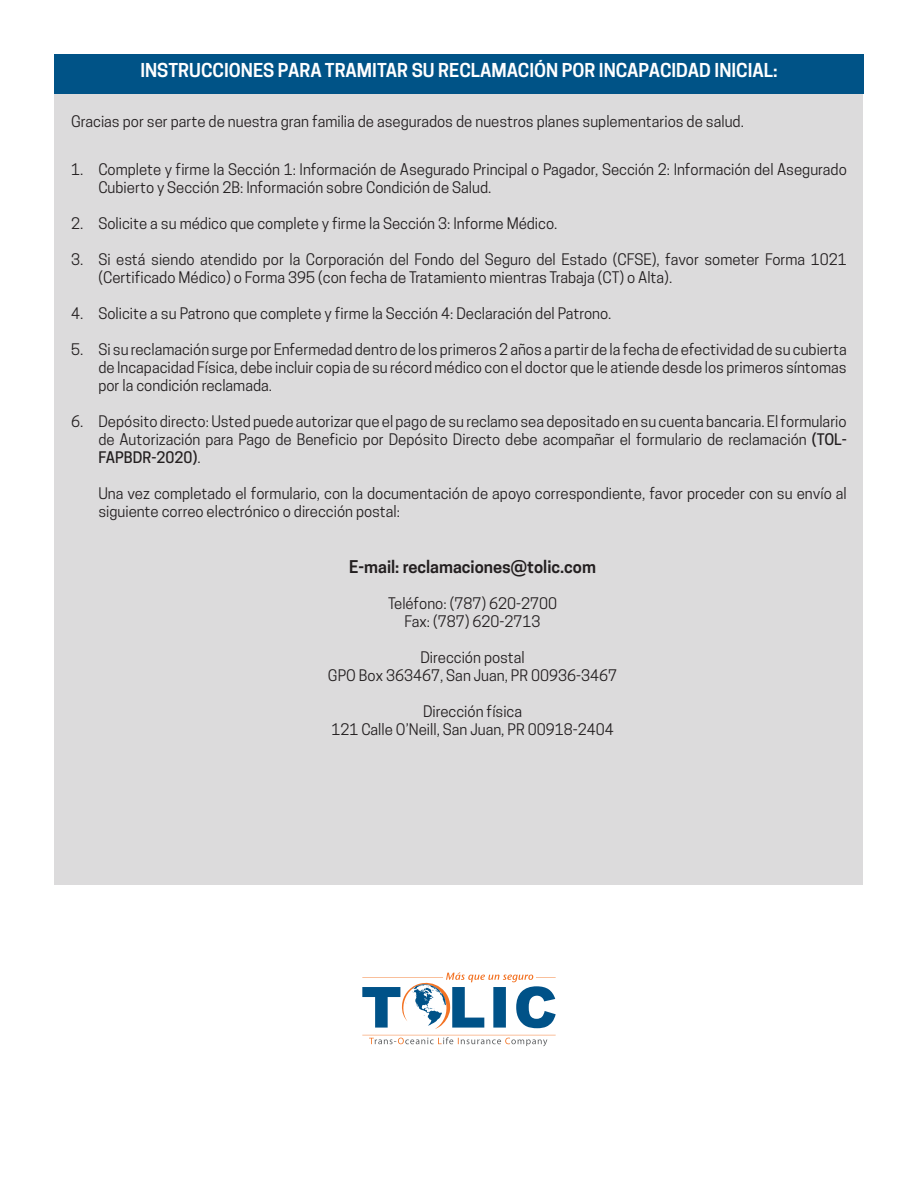
<style>
.page{position:relative;width:918px;height:1188px;background:#fff}
.page>*{position:absolute;margin:0;border:0;box-sizing:border-box;transform-origin:0 0}
.t1{font:600 18px "Cooper Hewitt";color:#fff}
.Body{font:600 16.5px "Cooper Hewitt";color:#231f20}
.Body-2{font:15px/18px "Cooper Hewitt";color:#231f20}
.s1{font-weight:500}
</style>
<div class="page">
<div style="left:54px;top:54px;width:810px;height:40px;background:#005387"></div>
<svg style="left:362px;top:972px;width:194px;height:74px"></svg>
<div style="left:55px;top:94px;width:808px;height:791px;background:#dcdbdc"></div>
<p class="t1" style="left:140px;top:60px;width:639px">INSTRUCCIONES PARA TRAMITAR SU RECLAMACIÓN POR INCAPACIDAD INICIAL:</p>
<p class="Body-2" style="left:71px;top:112px;width:674px">Gracias por ser parte de nuestra gran familia de asegurados de nuestros planes suplementarios de salud.</p>
<p class="Body-2" style="left:71px;top:160px;width:14px">1.</p>
<p class="Body-2" style="left:71px;top:214px;width:14px">2.</p>
<p class="Body-2" style="left:71px;top:250px;width:14px">3.</p>
<p class="Body-2" style="left:71px;top:304px;width:14px">4.</p>
<p class="Body-2" style="left:71px;top:340px;width:14px">5.</p>
<p class="Body-2" style="left:71px;top:412px;width:14px">6.</p>
<p class="Body-2" style="left:98px;top:160px;width:750px">Complete y firme la Sección 1: Información de Asegurado Principal o Pagador, Sección 2: Información del Asegurado<br>Cubierto y Sección 2B: Información sobre Condición de Salud.</p>
<p class="Body-2" style="left:98px;top:214px;width:461px">Solicite a su médico que complete y firme la Sección 3: Informe Médico.</p>
<p class="Body-2" style="left:98px;top:250px;width:750px">Si está siendo atendido por la Corporación del Fondo del Seguro del Estado (CFSE), favor someter Forma 1021 (Certificado Médico) o Forma 395 (con fecha de Tratamiento mientras Trabaja (CT) o Alta).</p>
<p class="Body-2" style="left:98px;top:304px;width:515px">Solicite a su Patrono que complete y firme la Sección 4: Declaración del Patrono.</p>
<p class="Body-2" style="left:98px;top:340px;width:750px;text-align:justify">Si su reclamación surge por Enfermedad dentro de los primeros 2 años a partir de la fecha de efectividad de su cubierta de Incapacidad Física, debe incluir copia de su récord médico con el doctor que le atiende desde los primeros síntomas por la condición reclamada.</p>
<p class="Body-2" style="left:98px;top:412px;width:750px;text-align:justify">Depósito directo: Usted puede autorizar que el pago de su reclamo sea depositado en su cuenta bancaria. El formulario de Autorización para Pago de Beneficio por Depósito Directo debe acompañar el formulario de reclamación <span class="s1">(TOL-FAPBDR-2020)</span>.</p>
<p class="Body-2" style="left:98px;top:484px;width:750px">Una vez completado el formulario, con la documentación de apoyo correspondiente, favor proceder con su envío al siguiente correo electrónico o dirección postal:</p>
<p class="Body" style="left:349px;top:557px;width:248px">E-mail: reclamaciones@tolic.com</p>
<p class="Body-2" style="left:388px;top:594px;width:171px">Teléfono: (787) 620-2700</p>
<p class="Body-2" style="left:405px;top:612px;width:137px">Fax: (787) 620-2713</p>
<p class="Body-2" style="left:420px;top:648px;width:106px">Dirección postal</p>
<p class="Body-2" style="left:328px;top:666px;width:291px">GPO Box 363467, San Juan, PR 00936-3467</p>
<p class="Body-2" style="left:423px;top:702px;width:101px">Dirección física</p>
<p class="Body-2" style="left:331px;top:720px;width:284px">121 Calle O’Neill, San Juan, PR 00918-2404</p>
</div>
